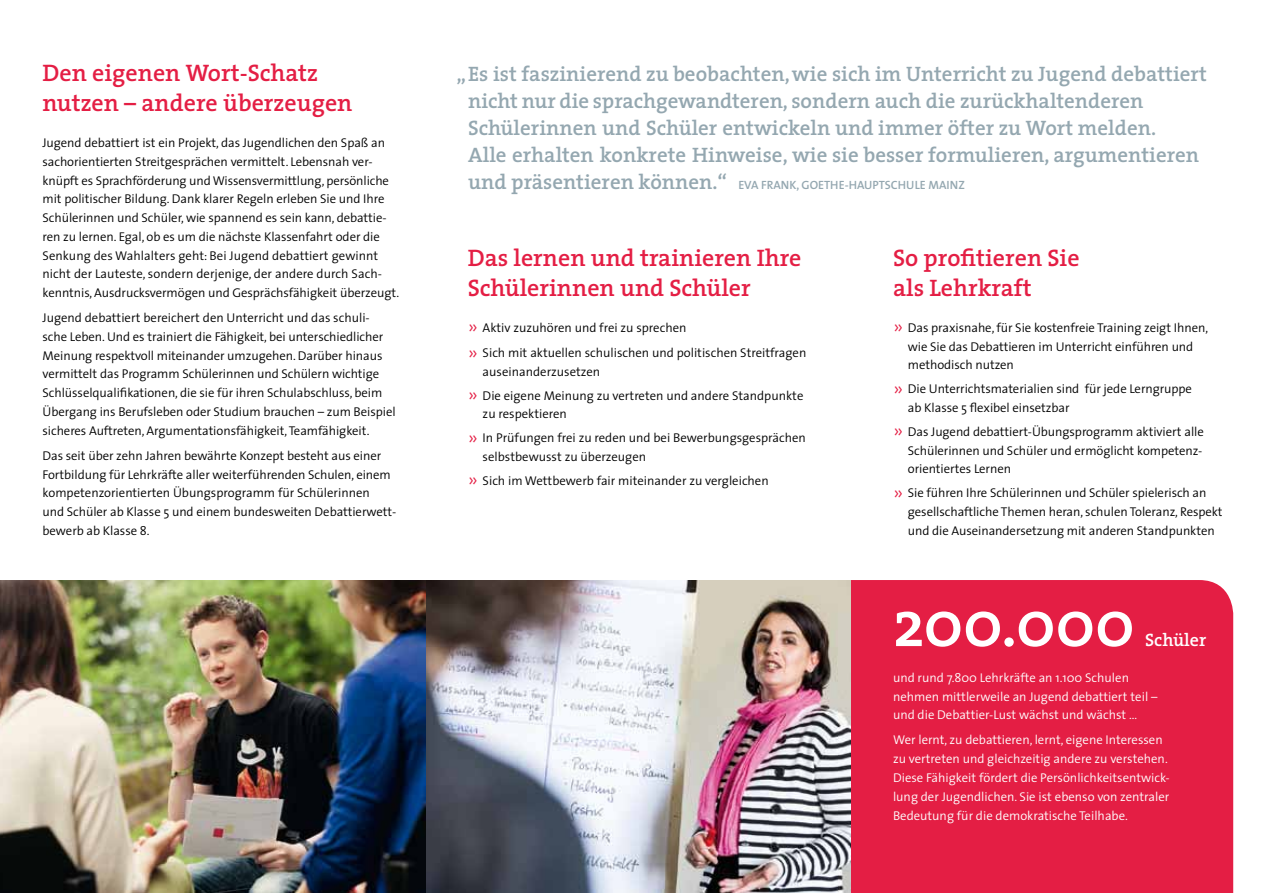
<style>
.page{position:relative;width:1263px;height:893px;background:#fff}
.page>*{position:absolute;margin:0;border:0;box-sizing:border-box;transform-origin:0 0}
.t1{font:600 66px "The Serif";letter-spacing:-.01em;color:#fff}
.t2{font:600 24px/30px "The Serif";color:#e41e44}
.t3{font:600 21px/27px "The Serif";color:#94a7b0}
.t4{font:600 18px "The Serif";color:#fff}
.t5{font:300 12.75px/18.8px "The Sans";letter-spacing:-.005em;color:#000}
.t6{font:300 12.75px/18.8px "The Sans";color:#fff}
.t7{font:600 12px "The Sans";color:#94a7b0}
.s1{font-family:"The Serif";font-size:21px}
.s2{font-size:21px;color:#e41e44}
</style>
<div class="page">
<div style="left:850px;top:580px;width:383px;height:313px;background:#e41e44"></div>
<img style="left:425px;top:580px;width:425px;height:313px">
<img style="left:0;top:580px;width:425px;height:313px">
<h2 class="t2" style="left:43px;top:57px;width:311px">Den eigenen Wort-Schatz nutzen – andere überzeugen</h2>
<p class="t5" style="left:43px;top:133px;width:358px">Jugend debattiert ist ein Projekt, das Jugendlichen den Spaß an sachorientierten Streitgesprächen vermittelt. Lebensnah ver&shy;knüpft es Sprachförderung und Wissensvermittlung, persönliche mit politischer Bildung. Dank klarer Regeln erleben Sie und Ihre Schülerinnen und Schüler, wie spannend es sein kann, debattie&shy;ren zu lernen. Egal, ob es um die nächste Klassenfahrt oder die Senkung des Wahlalters geht: Bei Jugend debattiert gewinnt nicht der Lauteste, sondern derjenige, der andere durch Sach&shy;kenntnis, Ausdrucksvermögen und Gesprächsfähigkeit überzeugt.</p>
<p class="t5" style="left:43px;top:308px;width:355px">Jugend debattiert bereichert den Unterricht und das schuli&shy;sche Leben. Und es trainiert die Fähigkeit, bei unterschiedlicher Meinung respektvoll miteinander umzugehen. Darüber hinaus vermittelt das Programm Schülerinnen und Schülern wichtige Schlüsselqualifikationen, die sie für ihren Schulabschluss, beim Übergang ins Berufsleben oder Studium brauchen – zum Beispiel sicheres Auftreten, Argumentationsfähigkeit, Teamfähigkeit.</p>
<p class="t5" style="left:43px;top:446px;width:355px">Das seit über zehn Jahren bewährte Konzept besteht aus einer Fortbildung für Lehrkräfte aller weiterführenden Schulen, einem kompetenzorientierten Übungsprogramm für Schülerinnen<br>und Schüler ab Klasse 5 und einem bundesweiten Debattierwett&shy;bewerb ab Klasse 8.</p>
<p class="t3" style="left:468px;top:60px;width:740px;text-indent:-12px">„Es ist faszinierend zu beobachten, wie sich im Unterricht zu Jugend debattiert nicht nur die sprachgewandteren, sondern auch die zurückhaltenderen Schülerinnen und Schüler entwickeln und immer öfter zu Wort melden.<br>Alle erhalten konkrete Hinweise, wie sie besser formulieren, argumentieren</p>
<p class="t7" style="left:468px;top:175px;width:498px"><span class="s1">und präsentieren können.“</span> EVA FRANK, GOETHE-HAUPTSCHULE MAINZ</p>
<h2 class="t2" style="left:468px;top:242px;width:335px">Das lernen und trainieren Ihre<br>Schülerinnen und Schüler</h2>
<p class="t5" style="left:468px;top:315px;width:340px;line-height:25.2px"><span class="s2">››</span> Aktiv zuzuhören und frei zu sprechen<br><span class="s2">››</span> Sich mit aktuellen schulischen und politischen Streitfragen</p>
<p class="t5" style="left:468px;top:359px;width:337px;line-height:23.9px;text-indent:15px">auseinanderzusetzen<br><span class="s2">››</span> Die eigene Meinung zu vertreten und andere Standpunkte</p>
<p class="t5" style="left:468px;top:402px;width:340px;line-height:23.9px;text-indent:15px">zu respektieren<br><span class="s2">››</span> In Prüfungen frei zu reden und bei Bewerbungsgesprächen</p>
<p class="t5" style="left:468px;top:444px;width:302px;line-height:23.9px;text-indent:15px">selbstbewusst zu überzeugen<br><span class="s2">››</span> Sich im Wettbewerb fair miteinander zu vergleichen</p>
<h2 class="t2" style="left:893px;top:242px;width:188px">So profitieren Sie als Lehrkraft</h2>
<p class="t5" style="left:908px;top:318px;width:302px;text-indent:-15px"><span class="s2">››</span> Das praxisnahe, für Sie kostenfreie Training zeigt Ihnen, wie Sie das Debattieren im Unterricht einführen und methodisch nutzen</p>
<p class="t5" style="left:908px;top:379px;width:286px;text-indent:-15px"><span class="s2">››</span> Die Unterrichtsmaterialien sind für jede Lerngruppe ab Klasse 5 flexibel einsetzbar</p>
<p class="t5" style="left:908px;top:422px;width:297px;text-align:justify;text-indent:-15px"><span class="s2">››</span> Das Jugend debattiert-Übungsprogramm aktiviert alle Schülerinnen und Schüler und ermöglicht kompetenz&shy;orientiertes Lernen</p>
<p class="t5" style="left:908px;top:483px;width:316px;text-indent:-15px"><span class="s2">››</span> Sie führen Ihre Schülerinnen und Schüler spielerisch an gesellschaftliche Themen heran, schulen Toleranz, Respekt und die Auseinandersetzung mit anderen Standpunkten</p>
<h1 class="t1" style="left:893px;top:569px;width:243px">200.000</h1>
<h3 class="t4" style="left:1145px;top:625px;width:62px">Schüler</h3>
<p class="t6" style="left:893px;top:668px;width:266px">und rund 7.800 Lehrkräfte an 1.100 Schulen nehmen mittlerweile an Jugend debattiert teil – und die Debattier-Lust wächst und wächst …</p>
<p class="t6" style="left:893px;top:730px;width:278px">Wer lernt, zu debattieren, lernt, eigene Interessen zu vertreten und gleichzeitig andere zu verstehen.<br>Diese Fähigkeit fördert die Persönlichkeitsentwick&shy;lung der Jugendlichen. Sie ist ebenso von zentraler Bedeutung für die demokratische Teilhabe.</p>
</div>
